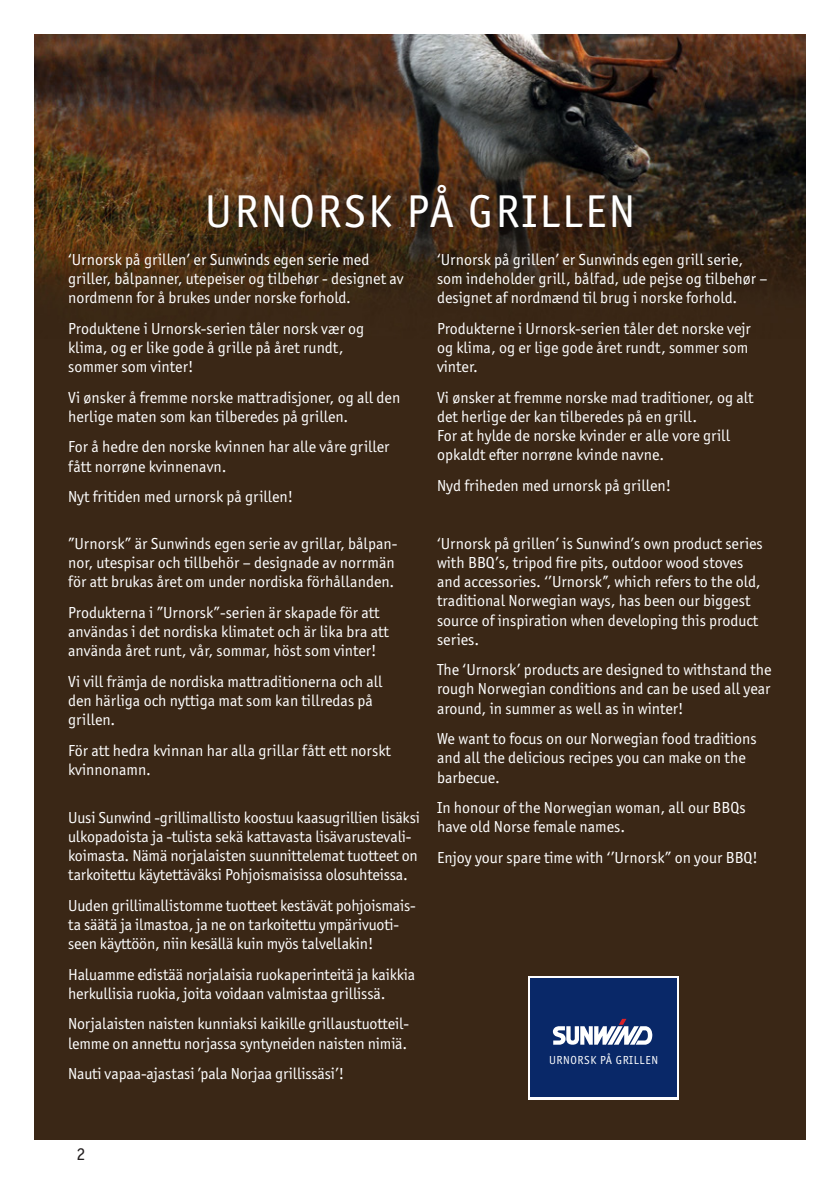
<style>
.page{position:relative;width:840px;height:1191px;background:#fff}
.page>*{position:absolute;margin:0;border:0;box-sizing:border-box;transform-origin:0 0}
.t1{font:46.2px "Officina Sans ITC Std";letter-spacing:.05em;color:#fff}
.t2{font:18px "Officina Serif Std";color:#231f20}
.t3{font:16px/19.2px "Officina Sans ITC Std";color:#fff}
.t4{font:11.6px "Officina Sans ITC Std";letter-spacing:.05em;color:#fff}
</style>
<div class="page">
<img style="left:34px;top:34px;width:771px;height:1106px">
<div style="left:198px;top:175px;width:460px;height:79px;background:#231f20;opacity:.75"></div>
<div style="left:528px;top:976px;width:150px;height:123px;background:linear-gradient(to bottom,#092868,#092868)"></div>
<div style="left:530px;top:978px;width:146px;height:119px;background:#092868"></div>
<svg style="left:552px;top:1018px;width:100px;height:26px"></svg>
<p class="t1" style="left:205px;top:185px;width:432px">URNORSK PÅ GRILLEN</p>
<p class="t3" style="left:68px;top:250px;width:337px">‘Urnorsk på grillen’ er Sunwinds egen serie med griller, bålpanner, utepeiser og tilbehør - designet av nordmenn for å brukes under norske forhold.</p>
<p class="t3" style="left:68px;top:319px;width:297px">Produktene i Urnorsk-serien tåler norsk vær og klima, og er like gode å grille på året rundt, sommer som vinter!</p>
<p class="t3" style="left:68px;top:387px;width:333px">Vi ønsker å fremme norske mattradisjoner, og all den herlige maten som kan tilberedes på grillen.</p>
<p class="t3" style="left:68px;top:437px;width:323px">For å hedre den norske kvinnen har alle våre griller fått norrøne kvinnenavn.</p>
<p class="t3" style="left:68px;top:487px;width:226px">Nyt fritiden med urnorsk på grillen!</p>
<p class="t3" style="left:437px;top:250px;width:332px">‘Urnorsk på grillen’ er Sunwinds egen grill serie, som indeholder grill, bålfad, ude pejse og tilbehør – designet af nordmænd til brug i norske forhold.</p>
<p class="t3" style="left:437px;top:319px;width:315px">Produkterne i Urnorsk-serien tåler det norske vejr og klima, og er lige gode året rundt, sommer som vinter.</p>
<p class="t3" style="left:437px;top:387px;width:318px">Vi ønsker at fremme norske mad traditioner, og alt det herlige der kan tilberedes på en grill.</p>
<p class="t3" style="left:437px;top:426px;width:294px">For at hylde de norske kvinder er alle vore grill opkaldt efter norrøne kvinde navne.</p>
<p class="t3" style="left:437px;top:476px;width:235px">Nyd friheden med urnorsk på grillen!</p>
<p class="t3" style="left:68px;top:533px;width:330px">”Urnorsk” är Sunwinds egen serie av grillar, bålpan&shy;nor, utespisar och tillbehör – designade av norrmän för att brukas året om under nordiska förhållanden.</p>
<p class="t3" style="left:68px;top:602px;width:322px">Produkterna i ”Urnorsk”-serien är skapade för att användas i det nordiska klimatet och är lika bra att använda året runt, vår, sommar, höst som vinter!</p>
<p class="t3" style="left:68px;top:671px;width:316px">Vi vill främja de nordiska mattraditionerna och all den härliga och nyttiga mat som kan tillredas på grillen.</p>
<p class="t3" style="left:68px;top:740px;width:324px">För att hedra kvinnan har alla grillar fått ett norskt kvinnonamn.</p>
<p class="t3" style="left:68px;top:807px;width:353px">Uusi Sunwind -grillimallisto koostuu kaasugrillien lisäksi ulkopadoista ja -tulista sekä kattavasta lisävarustevali&shy;koimasta. Nämä norjalaisten suunnittelemat tuotteet on tarkoitettu käytettäväksi Pohjoismaisissa olosuhteissa.</p>
<p class="t3" style="left:68px;top:895px;width:349px">Uuden grillimallistomme tuotteet kestävät pohjoismais&shy;ta säätä ja ilmastoa, ja ne on tarkoitettu ympärivuoti&shy;seen käyttöön, niin kesällä kuin myös talvellakin!</p>
<p class="t3" style="left:68px;top:964px;width:348px">Haluamme edistää norjalaisia ruokaperinteitä ja kaikkia herkullisia ruokia, joita voidaan valmistaa grillissä.</p>
<p class="t3" style="left:68px;top:1014px;width:342px">Norjalaisten naisten kunniaksi kaikille grillaustuotteil&shy;lemme on annettu norjassa syntyneiden naisten nimiä.</p>
<p class="t3" style="left:68px;top:1064px;width:277px">Nauti vapaa-ajastasi ’pala Norjaa grillissäsi’!</p>
<p class="t3" style="left:437px;top:533px;width:327px">‘Urnorsk på grillen’ is Sunwind’s own product series with BBQ’s, tripod fire pits, outdoor wood stoves and accessories. ‘’Urnorsk’’, which refers to the old, traditional Norwegian ways, has been our biggest source of inspiration when developing this product series.</p>
<p class="t3" style="left:437px;top:660px;width:336px;text-align:justify">The ‘Urnorsk’ products are designed to withstand the rough Norwegian conditions and can be used all year around, in summer as well as in winter!</p>
<p class="t3" style="left:437px;top:729px;width:321px">We want to focus on our Norwegian food traditions and all the delicious recipes you can make on the barbecue.</p>
<p class="t3" style="left:437px;top:798px;width:310px">In honour of the Norwegian woman, all our BBQs have old Norse female names.</p>
<p class="t3" style="left:437px;top:848px;width:322px">Enjoy your spare time with ‘’Urnorsk’’ on your BBQ!</p>
<p class="t4" style="left:548px;top:1053px;width:110px">URNORSK PÅ GRILLEN</p>
<p class="t2" style="left:77px;top:1143px;width:10px">2</p>
</div>
